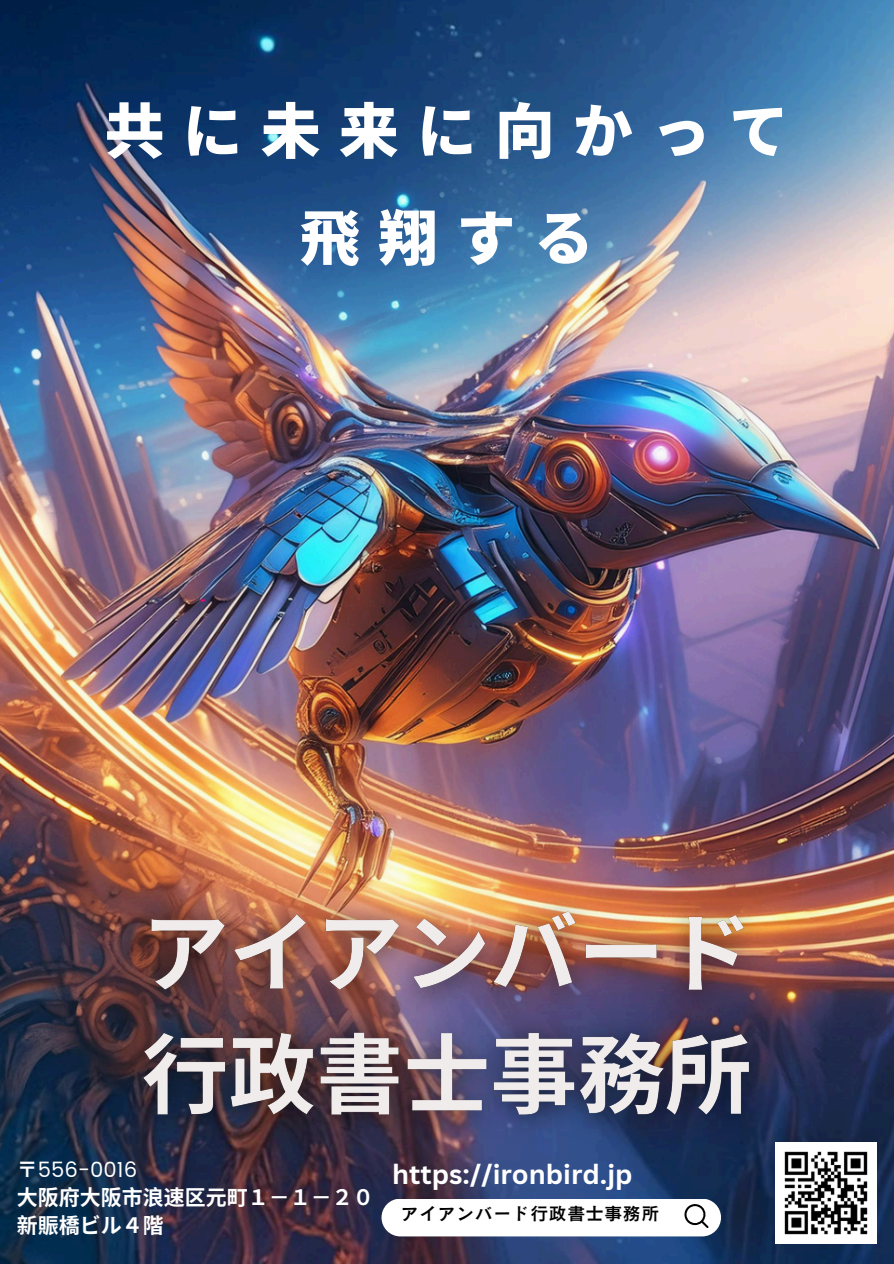
<style>
.page{position:relative;width:894px;height:1264px;background:#fff}
.page>*{position:absolute;margin:0;border:0;box-sizing:border-box;transform-origin:0 0}
.t1{font:900 60px/106.8px "Noto Sans JP";letter-spacing:.3em;color:#fff;text-align:center}
.t2{font:700 27px "Canva Sans";color:#fff}
.t3{font:700 21px/28.2px "Noto Sans CJ Ksc";color:#fff}
.t4{font:21px "Poppins";color:#fff}
.t5{font:17.85px "Canva Cezanne Pro N DB";letter-spacing:.04em;color:#000}
.s1{font-family:"Noto Sans CJ Ksc";font-weight:700}
</style>
<div class="page">
<img style="left:0;top:0;width:893px;height:1263px">
<img style="left:775px;top:1142px;width:101px;height:101px">
<img style="left:105px;top:875px;width:681px;height:281px">
<div style="left:381px;top:1198px;width:339px;height:38px;background:#fff;border-radius:19px"></div>
<svg style="left:684px;top:1204px;width:24px;height:23px"></svg>
<h1 class="t1" style="left:104px;top:75px;width:685px">共に未来に向かって飛翔する</h1>
<h3 class="t4" style="left:17px;top:1157px;width:122px"><span class="s1">〒</span>556-0016</h3>
<h4 class="t2" style="left:392px;top:1154px;width:242px">https://ironbird.jp</h4>
<h3 class="t3" style="left:17px;top:1181px;width:358px">大阪府大阪市浪速区元町１－１－２０新賑橋ビル４階</h3>
<p class="t5" style="left:401px;top:1204px;width:260px">アイアンバード行政書士事務所</p>
</div>
